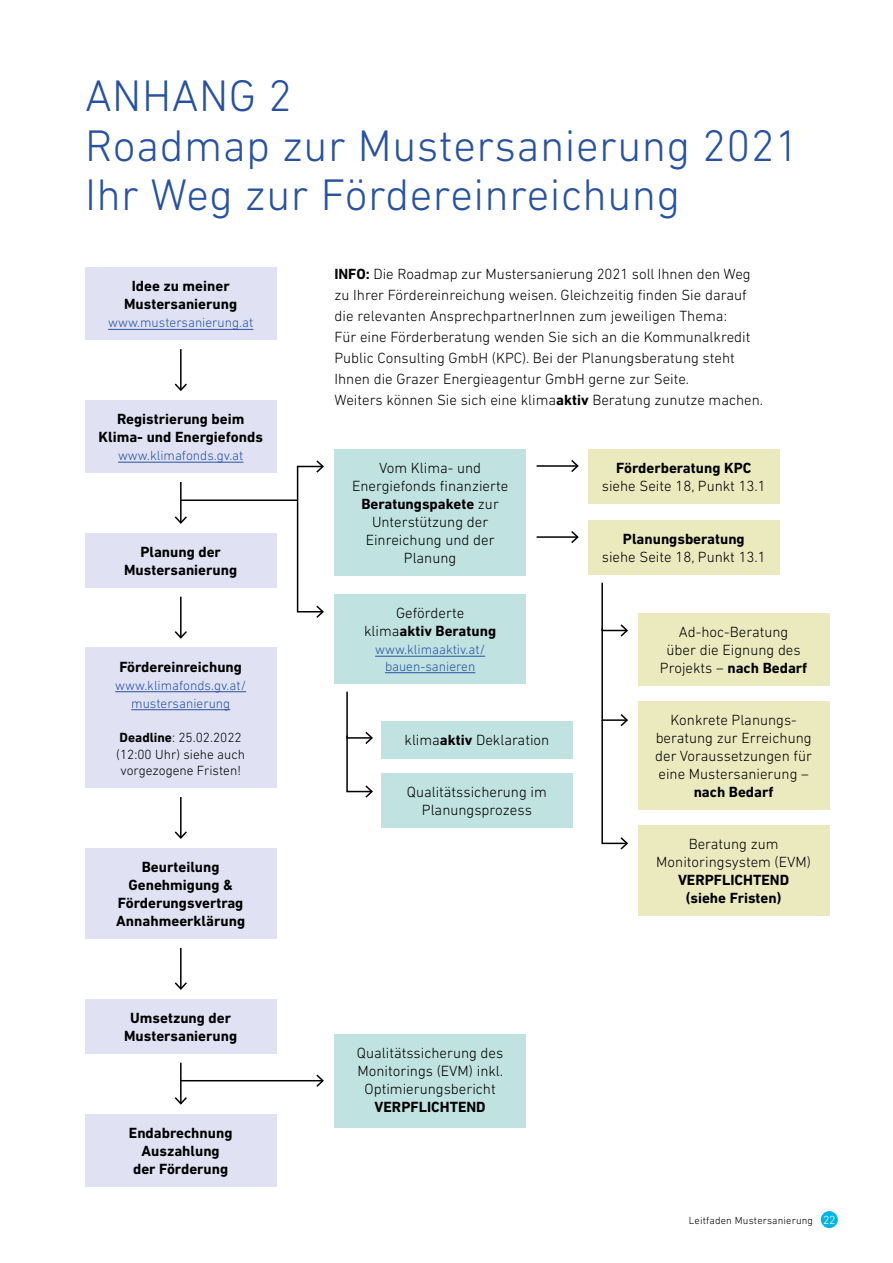
<style>
.page{position:relative;width:893px;height:1263px;background:#fff}
.page>*{position:absolute;margin:0;border:0;box-sizing:border-box;transform-origin:0 0}
.H1_Blau_Groß{font:300 45px/49.5px "DIN Next LT Pro";letter-spacing:.01em;color:#2852a0}
.Fließtext_ohne_Abstand_danach{font:300 15px/18px "DIN Next LT Pro";color:#000;text-align:center}
.t1{font:700 15px/18px "DIN Next LT Pro";color:#000;text-align:center}
.t2{font:300 13.5px/16.5px "DIN Next LT Pro";color:#2852a0;text-align:center}
.t3{font:300 13.5px/16.5px "DIN Next LT Pro";color:#000;text-align:center}
.t4{font:300 10.5px "DIN Next LT Pro";letter-spacing:.015em;color:#000}
.s1{font-weight:700}
.s2{font-size:12px;color:#fff}
</style>
<div class="page">
<div style="left:821px;top:1211px;width:17px;height:17px;background:#00b5e2;border-radius:50%"></div>
<div style="left:85px;top:267px;width:191px;height:73px;background:#e0e2f3"></div>
<div style="left:335px;top:449px;width:191px;height:127px;background:#c0e2e1"></div>
<div style="left:588px;top:449px;width:192px;height:55px;background:#ebeabf"></div>
<div style="left:588px;top:520px;width:192px;height:55px;background:#ebeabf"></div>
<div style="left:638px;top:613px;width:191px;height:73px;background:#ebeabf"></div>
<div style="left:638px;top:701px;width:191px;height:109px;background:#ebeabf"></div>
<div style="left:638px;top:825px;width:191px;height:91px;background:#ebeabf"></div>
<div style="left:335px;top:594px;width:191px;height:89px;background:#c0e2e1"></div>
<div style="left:335px;top:1034px;width:191px;height:94px;background:#c0e2e1"></div>
<div style="left:381px;top:721px;width:192px;height:37px;background:#c0e2e1"></div>
<div style="left:381px;top:773px;width:192px;height:55px;background:#c0e2e1"></div>
<div style="left:85px;top:400px;width:191px;height:73px;background:#e0e2f3"></div>
<div style="left:85px;top:533px;width:191px;height:55px;background:#e0e2f3"></div>
<div style="left:85px;top:648px;width:191px;height:140px;background:#e0e2f3"></div>
<div style="left:85px;top:848px;width:191px;height:91px;background:#e0e2f3"></div>
<div style="left:85px;top:999px;width:191px;height:55px;background:#e0e2f3"></div>
<div style="left:85px;top:1114px;width:191px;height:72px;background:#e0e2f3"></div>
<hr style="left:180px;top:349px;width:2px;height:41px;background:#000">
<svg style="left:174px;top:382px;width:13px;height:9px"></svg>
<hr style="left:180px;top:482px;width:2px;height:41px;background:#000">
<svg style="left:174px;top:515px;width:13px;height:9px"></svg>
<hr style="left:181px;top:499px;width:117px;height:2px;background:#000">
<hr style="left:181px;top:1080px;width:142px;height:1px;background:#000">
<svg style="left:315px;top:1074px;width:9px;height:13px"></svg>
<hr style="left:537px;top:465px;width:41px;height:2px;background:#000">
<svg style="left:570px;top:460px;width:9px;height:12px"></svg>
<hr style="left:537px;top:536px;width:41px;height:2px;background:#000">
<svg style="left:570px;top:531px;width:9px;height:13px"></svg>
<div style="left:297px;top:466px;width:27px;height:146px;border:2px solid #000"></div>
<svg style="left:315px;top:604px;width:9px;height:14px"></svg>
<svg style="left:315px;top:460px;width:9px;height:14px"></svg>
<hr style="left:180px;top:597px;width:2px;height:41px;background:#000">
<svg style="left:174px;top:629px;width:13px;height:10px"></svg>
<hr style="left:180px;top:797px;width:2px;height:41px;background:#000">
<svg style="left:174px;top:830px;width:13px;height:9px"></svg>
<hr style="left:180px;top:948px;width:2px;height:41px;background:#000">
<svg style="left:174px;top:981px;width:13px;height:9px"></svg>
<hr style="left:180px;top:1063px;width:2px;height:40px;background:#000">
<svg style="left:174px;top:1095px;width:13px;height:10px"></svg>
<svg style="left:346px;top:691px;width:27px;height:107px"></svg>
<svg style="left:601px;top:582px;width:27px;height:268px"></svg>
<hr style="left:108px;top:329px;width:145px;height:1px;background:#2852a0">
<hr style="left:375px;top:656px;width:110px;height:1px;background:#2852a0">
<hr style="left:385px;top:672px;width:90px;height:1px;background:#2852a0">
<hr style="left:118px;top:462px;width:125px;height:1px;background:#2852a0">
<hr style="left:115px;top:691px;width:131px;height:1px;background:#2852a0">
<hr style="left:131px;top:709px;width:99px;height:1px;background:#2852a0">
<h1 class="H1_Blau_Groß" style="left:85px;top:71px;width:716px">ANHANG 2<br>Roadmap zur Mustersanierung 2021<br>Ihr Weg zur Fördereinreichung</h1>
<p class="t1" style="left:124px;top:277px;width:115px">Idee zu meiner<br>Mustersanierung</p>
<p class="t2" style="left:108px;top:314px;width:147px">www.mustersanierung.at</p>
<p class="t1" style="left:98px;top:410px;width:166px">Registrierung beim<br>Klima- und Energiefonds</p>
<p class="t2" style="left:118px;top:447px;width:127px">www.klimafonds.gv.at</p>
<p class="t1" style="left:124px;top:543px;width:115px">Planung der<br>Mustersanierung</p>
<p class="t1" style="left:119px;top:657px;width:124px">Fördereinreichung</p>
<p class="t2" style="left:115px;top:676px;width:132px;line-height:18px">www.klimafonds.gv.at/ mustersanierung</p>
<p class="t3" style="left:116px;top:729px;width:130px"><span class="s1">Deadline</span>: 25.02.2022 (12:00 Uhr) siehe auch vorgezogene Fristen!</p>
<p class="t1" style="left:116px;top:858px;width:130px">Beurteilung<br>Genehmigung &amp;<br>Förderungsvertrag<br>Annahmeerklärung</p>
<p class="t1" style="left:124px;top:1008px;width:115px">Umsetzung der<br>Mustersanierung</p>
<p class="t1" style="left:129px;top:1123px;width:105px">Endabrechnung<br>Auszahlung der Förderung</p>
<p class="Fließtext_ohne_Abstand_danach" style="left:334px;top:263px;width:430px;line-height:21px;text-align:left"><span class="s1">INFO:</span> Die Roadmap zur Mustersanierung 2021 soll Ihnen den Weg zu Ihrer Fördereinreichung weisen. Gleichzeitig finden Sie darauf die relevanten AnsprechpartnerInnen zum jeweiligen Thema:<br>Für eine Förderberatung wenden Sie sich an die Kommunalkredit Public Consulting GmbH (KPC). Bei der Planungsberatung steht Ihnen die Grazer Energieagentur GmbH gerne zur Seite.<br>Weiters können Sie sich eine klima<span class="s1">aktiv</span> Beratung zunutze machen.</p>
<p class="Fließtext_ohne_Abstand_danach" style="left:352px;top:459px;width:158px">Vom Klima- und<br>Energiefonds finanzierte<br><span class="s1">Beratungspakete</span> zur<br>Unterstützung der<br>Einreichung und der<br>Planung</p>
<p class="t1" style="left:616px;top:459px;width:137px">Förderberatung KPC</p>
<p class="Fließtext_ohne_Abstand_danach" style="left:602px;top:477px;width:166px">siehe Seite 18, Punkt 13.1</p>
<p class="t1" style="left:623px;top:530px;width:123px">Planungsberatung</p>
<p class="Fließtext_ohne_Abstand_danach" style="left:602px;top:548px;width:166px">siehe Seite 18, Punkt 13.1</p>
<p class="Fließtext_ohne_Abstand_danach" style="left:364px;top:604px;width:134px">Geförderte klima<span class="s1">aktiv Beratung</span></p>
<p class="t2" style="left:375px;top:641px;width:112px">www.klimaaktiv.at/ bauen-sanieren</p>
<p class="Fließtext_ohne_Abstand_danach" style="left:404px;top:730px;width:146px">klima<span class="s1">aktiv</span> Deklaration</p>
<p class="Fließtext_ohne_Abstand_danach" style="left:407px;top:783px;width:141px">Qualitätssicherung im<br>Planungsprozess</p>
<p class="Fließtext_ohne_Abstand_danach" style="left:357px;top:1044px;width:148px">Qualitätssicherung des<br>Monitorings (EVM) inkl.<br>Optimierungsbericht</p>
<p class="t1" style="left:375px;top:1098px;width:113px">VERPFLICHTEND</p>
<p class="Fließtext_ohne_Abstand_danach" style="left:660px;top:623px;width:149px">Ad-hoc-Beratung<br>über die Eignung des<br>Projekts – <span class="s1">nach Bedarf</span></p>
<p class="Fließtext_ohne_Abstand_danach" style="left:655px;top:711px;width:158px">Konkrete Planungs&shy;beratung zur Erreichung der Voraussetzungen für eine Mustersanierung –</p>
<p class="t1" style="left:694px;top:783px;width:81px">nach Bedarf</p>
<p class="Fließtext_ohne_Abstand_danach" style="left:656px;top:834px;width:156px">Beratung zum<br>Monitoringsystem (EVM)</p>
<p class="t1" style="left:678px;top:871px;width:113px">VERPFLICHTEND (siehe Fristen)</p>
<p class="t4" style="left:689px;top:1214px;width:148px">Leitfaden Mustersanierung <span class="s2">22</span></p>
</div>
